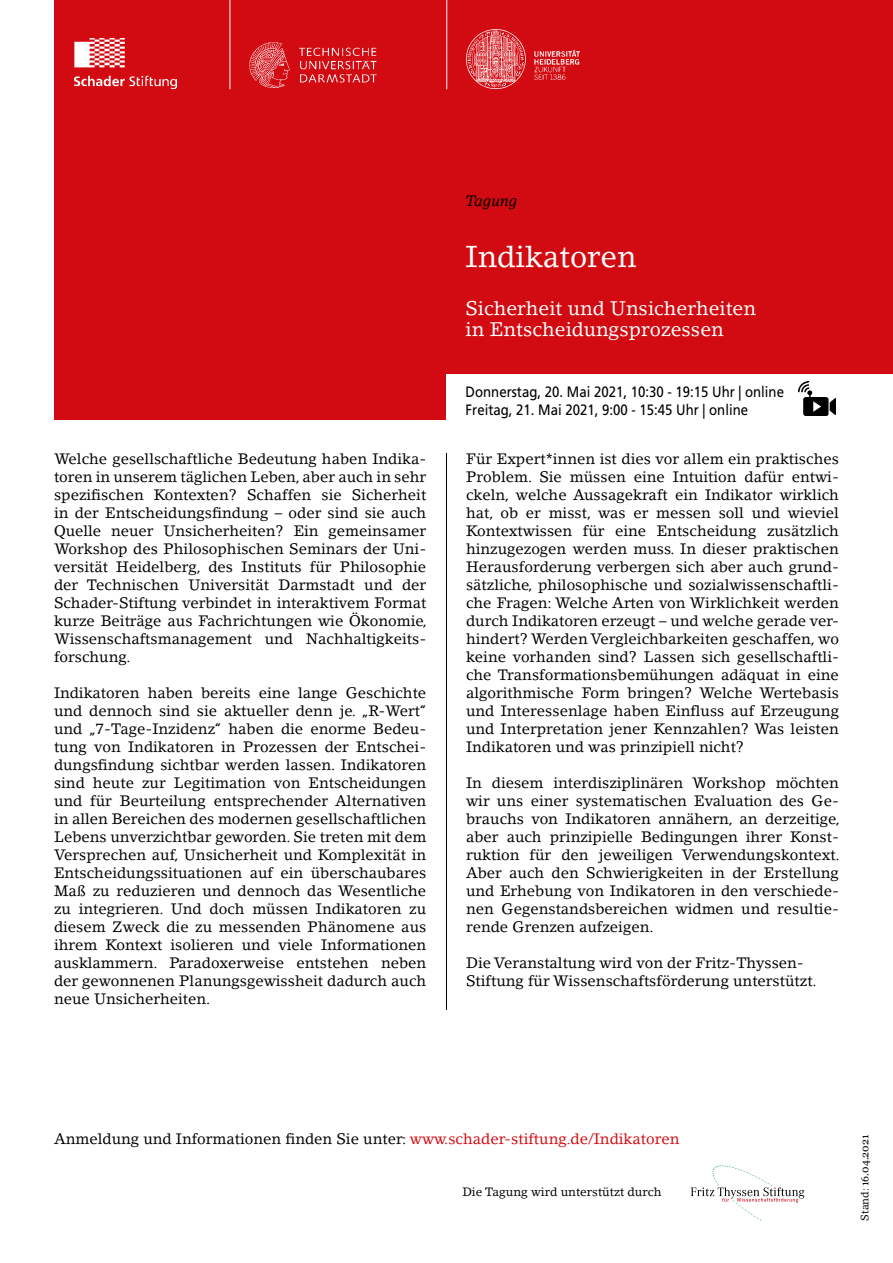
<style>
.page{position:relative;width:893px;height:1263px;background:#fff}
.page>*{position:absolute;margin:0;border:0;box-sizing:border-box;transform-origin:0 0}
.t1{font:30px "Lino Letter Std";color:#fff}
.t2{font:19.5px/21.3px "Lino Letter Std";color:#fff}
.t3{font:15px/18px "Lino Letter Std";color:#000;text-align:justify}
.t4{font:15px/18px "Frutiger";color:#000;scale:.88 1}
.t5{font:italic 15px "Lino Letter Std";color:#000}
.t6{font:12px "Lino Letter Std";color:#000}
.t7{font:10.5px "Georgia";color:#000}
.s1{color:#d20a11}
.s2{font-family:"Lino Letter Std"}
</style>
<div class="page">
<div style="left:54px;top:0;width:839px;height:420px;background:#d20a11"></div>
<div style="left:446px;top:374px;width:447px;height:47px;background:#fff"></div>
<img style="left:74px;top:38px;width:102px;height:50px">
<hr style="left:446px;top:453px;width:1px;height:557px;background:#000">
<hr style="left:230px;top:0;width:1px;height:89px;background:#fff">
<hr style="left:446px;top:0;width:1px;height:89px;background:#fff">
<img style="left:799px;top:381px;width:36px;height:34px">
<img style="left:249px;top:42px;width:128px;height:46px">
<svg style="left:691px;top:1165px;width:113px;height:56px"></svg>
<img style="left:466px;top:29px;width:114px;height:59px">
<p class="t3" style="left:54px;top:449px;width:375px">Welche gesellschaftliche Bedeutung haben Indika&shy;toren in unserem täglichen Leben, aber auch in sehr spezifischen Kontexten? Schaffen sie Sicherheit in der Entscheidungsfindung – oder sind sie auch Quelle neuer Unsicherheiten? Ein gemeinsamer Workshop des Philosophischen Seminars der Uni&shy;versität Heidelberg, des Instituts für Philosophie der Technischen Universität Darmstadt und der Schader-Stiftung verbindet in interaktivem Format kurze Beiträge aus Fachrichtungen wie Ökonomie, Wissenschaftsmanagement und Nachhaltigkeits&shy;forschung.</p>
<p class="t3" style="left:54px;top:683px;width:374px">Indikatoren haben bereits eine lange Geschichte und dennoch sind sie aktueller denn je. „R-Wert“ und „7-Tage-Inzidenz“ haben die enorme Bedeu&shy;tung von Indikatoren in Prozessen der Entschei&shy;dungsfindung sichtbar werden lassen. Indikatoren sind heute zur Legitimation von Entscheidungen und für Beurteilung entsprechender Alternativen in allen Bereichen des modernen gesellschaftlichen Lebens unverzichtbar geworden. Sie treten mit dem Versprechen auf, Unsicherheit und Komplexität in Entscheidungssituationen auf ein überschaubares Maß zu reduzieren und dennoch das Wesentliche zu integrieren. Und doch müssen Indikatoren zu diesem Zweck die zu messenden Phänomene aus ihrem Kontext isolieren und viele Informationen ausklammern. Paradoxerweise entstehen neben der gewonnenen Planungsgewissheit dadurch auch neue Unsicherheiten.</p>
<p class="t5" style="left:466px;top:192px;width:53px">Tagung</p>
<h1 class="t1" style="left:466px;top:238px;width:173px">Indikatoren</h1>
<h2 class="t2" style="left:466px;top:297px;width:292px">Sicherheit und Unsicherheiten in Entscheidungsprozessen</h2>
<p class="t4" style="left:466px;top:383px;width:363px">Donnerstag, 20. Mai 2021, 10:30 - 19:15 Uhr | online<br>Freitag, 21. Mai 2021, 9:00 - 15:45 Uhr | online</p>
<p class="t3" style="left:466px;top:449px;width:374px">Für Expert*innen ist dies vor allem ein praktisches Problem. Sie müssen eine Intuition dafür entwi&shy;ckeln, welche Aussagekraft ein Indikator wirklich hat, ob er misst, was er messen soll und wieviel Kontextwissen für eine Entscheidung zusätzlich hinzugezogen werden muss. In dieser praktischen Herausforderung verbergen sich aber auch grund&shy;sätzliche, philosophische und sozialwissenschaftli&shy;che Fragen: Welche Arten von Wirklichkeit werden durch Indikatoren erzeugt – und welche gerade ver&shy;hindert? Werden Vergleichbarkeiten geschaffen, wo keine vorhanden sind? Lassen sich gesellschaftli&shy;che Transformationsbemühungen adäquat in eine algorithmische Form bringen? Welche Wertebasis und Interessenlage haben Einfluss auf Erzeugung und Interpretation jener Kennzahlen? Was leisten Indikatoren und was prinzipiell nicht?</p>
<p class="t3" style="left:466px;top:773px;width:375px">In diesem interdisziplinären Workshop möchten wir uns einer systematischen Evaluation des Ge&shy;brauchs von Indikatoren annähern, an derzeitige, aber auch prinzipielle Bedingungen ihrer Konst&shy;ruktion für den jeweiligen Verwendungskontext.<br>Aber auch den Schwierigkeiten in der Erstellung und Erhebung von Indikatoren in den verschiede&shy;nen Gegenstandsbereichen widmen und resultie&shy;rende Grenzen aufzeigen.</p>
<p class="t3" style="left:466px;top:953px;width:352px">Die Veranstaltung wird von der Fritz-Thyssen-<br>Stiftung für Wissenschaftsförderung unterstützt.</p>
<p class="t3" style="left:54px;top:1130px;width:627px">Anmeldung und Informationen finden Sie unter: <span class="s1">www.schader-stiftung.de/Indikatoren</span></p>
<p class="t6" style="left:462px;top:1184px;width:201px">Die Tagung wird unterstützt durch</p>
<p class="t7" style="left:858px;top:1221px;width:87px;rotate:-90deg"><span class="s2">Stand:</span> 16.04.2021</p>
</div>
